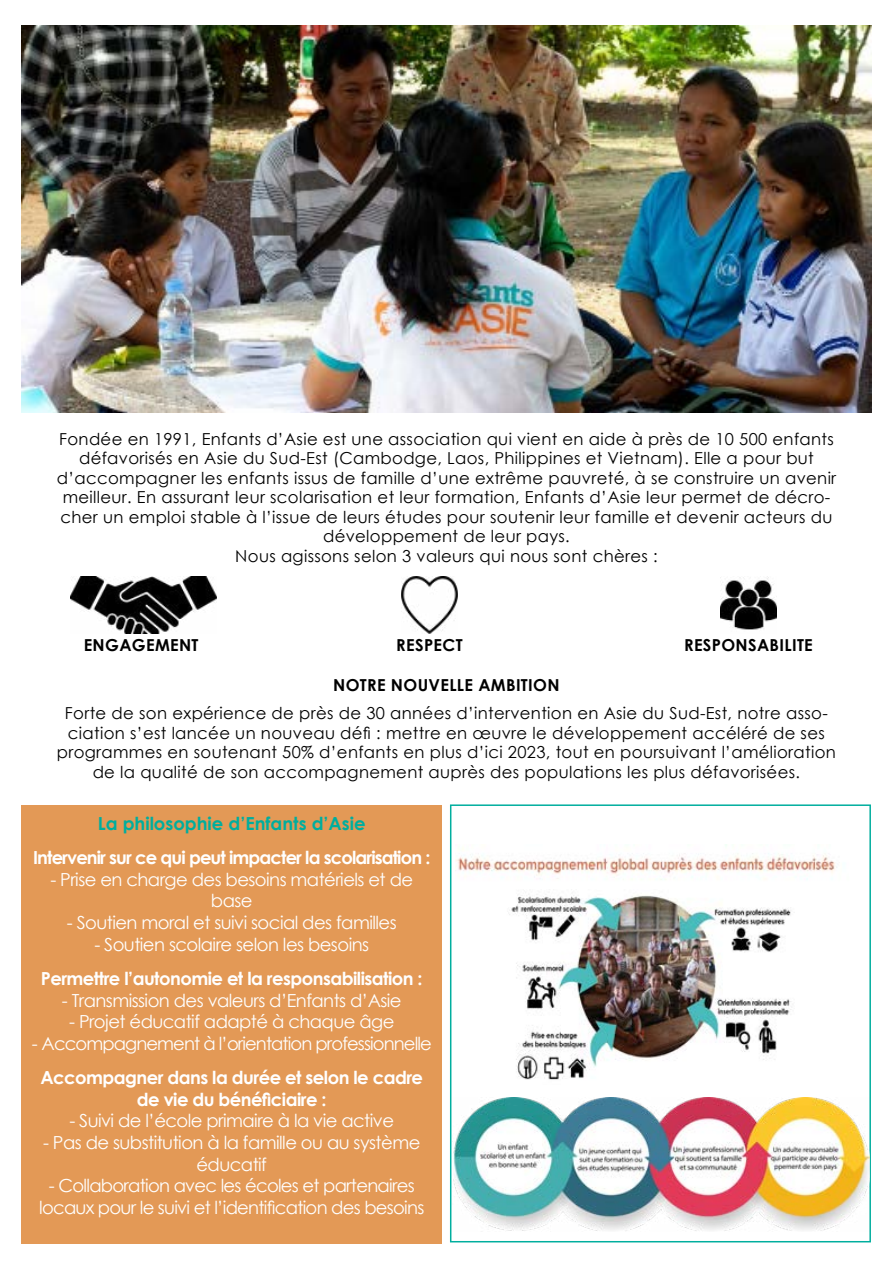
<style>
.page{position:relative;width:893px;height:1263px;background:#fff}
.page>*{position:absolute;margin:0;border:0;box-sizing:border-box;transform-origin:0 0}
.t1{font:18px/21.6px "Century Gothic";letter-spacing:-.03em;color:#fff;text-align:center}
.t2{font:700 18px/21.6px "Century Gothic";letter-spacing:-.03em;color:#fff;text-align:center}
.t3{font:700 18px "Century Gothic";letter-spacing:-.05em;color:#fff}
.t4{font:18px "Century Gothic";letter-spacing:-.05em;color:#fff}
.t5{font:700 18px "Century Gothic";color:#00ae9e}
.t6{font:16.5px/19.5px "Century Gothic";letter-spacing:.02em;color:#000;text-align:center}
.t7{font:700 16.5px "Century Gothic";letter-spacing:.02em;color:#000}
</style>
<div class="page">
<div style="left:450px;top:804px;width:421px;height:438px;background:#fff;border:2px solid #00ae9e"></div>
<div style="left:21px;top:805px;width:421px;height:438px;background:#e39956"></div>
<img style="left:21px;top:26px;width:851px;height:386px">
<img style="left:401px;top:577px;width:57px;height:56px">
<img style="left:70px;top:577px;width:146px;height:56px">
<img style="left:720px;top:577px;width:57px;height:53px">
<img style="left:456px;top:845px;width:381px;height:235px">
<img style="left:452px;top:1097px;width:417px;height:134px">
<p class="t6" style="left:57px;top:429px;width:781px">Fondée en 1991, Enfants d’Asie est une association qui vient en aide à près de 10 500 enfants défavorisés en Asie du Sud-Est (Cambodge, Laos, Philippines et Vietnam). Elle a pour but d’accompagner les enfants issus de famille d’une extrême pauvreté, à se construire un avenir meilleur. En assurant leur scolarisation et leur formation, Enfants d’Asie leur permet de décro&shy;cher un emploi stable à l’issue de leurs études pour soutenir leur famille et devenir acteurs du développement de leur pays.<br>Nous agissons selon 3 valeurs qui nous sont chères :</p>
<p class="t7" style="left:84px;top:632px;width:116px">ENGAGEMENT</p>
<p class="t7" style="left:396px;top:632px;width:68px">RESPECT</p>
<p class="t7" style="left:684px;top:632px;width:130px">RESPONSABILITE</p>
<p class="t7" style="left:333px;top:673px;width:228px">NOTRE NOUVELLE AMBITION</p>
<p class="t6" style="left:57px;top:703px;width:781px">Forte de son expérience de près de 30 années d’intervention en Asie du Sud-Est, notre asso&shy;ciation s’est lancée un nouveau défi : mettre en œuvre le développement accéléré de ses programmes en soutenant 50% d’enfants en plus d’ici 2023, tout en poursuivant l’amélioration de la qualité de son accompagnement auprès des populations les plus défavorisées.</p>
<p class="t5" style="left:98px;top:810px;width:269px">La philosophie d’Enfants d’Asie</p>
<p class="t3" style="left:33px;top:844px;width:399px">Intervenir sur ce qui peut impacter la scolarisation :</p>
<p class="t1" style="left:50px;top:868px;width:364px">- Prise en charge des besoins matériels et de base</p>
<p class="t1" style="left:67px;top:911px;width:331px">- Soutien moral et suivi social des familles</p>
<p class="t1" style="left:94px;top:933px;width:276px">- Soutien scolaire selon les besoins</p>
<p class="t2" style="left:41px;top:967px;width:383px">Permettre l’autonomie et la responsabilisation :</p>
<p class="t1" style="left:62px;top:989px;width:341px">- Transmission des valeurs d’Enfants d’Asie</p>
<p class="t1" style="left:69px;top:1011px;width:327px">- Projet éducatif adapté à chaque âge</p>
<p class="t4" style="left:32px;top:1031px;width:401px">- Accompagnement à l’orientation professionnelle</p>
<p class="t2" style="left:40px;top:1066px;width:384px">Accompagner dans la durée et selon le cadre de vie du bénéficiaire :</p>
<p class="t1" style="left:69px;top:1110px;width:326px">- Suivi de l’école primaire à la vie active</p>
<p class="t1" style="left:43px;top:1131px;width:379px">- Pas de substitution à la famille ou au système éducatif</p>
<p class="t1" style="left:39px;top:1174px;width:387px">- Collaboration avec les écoles et partenaires locaux pour le suivi et l’identification des besoins</p>
</div>
